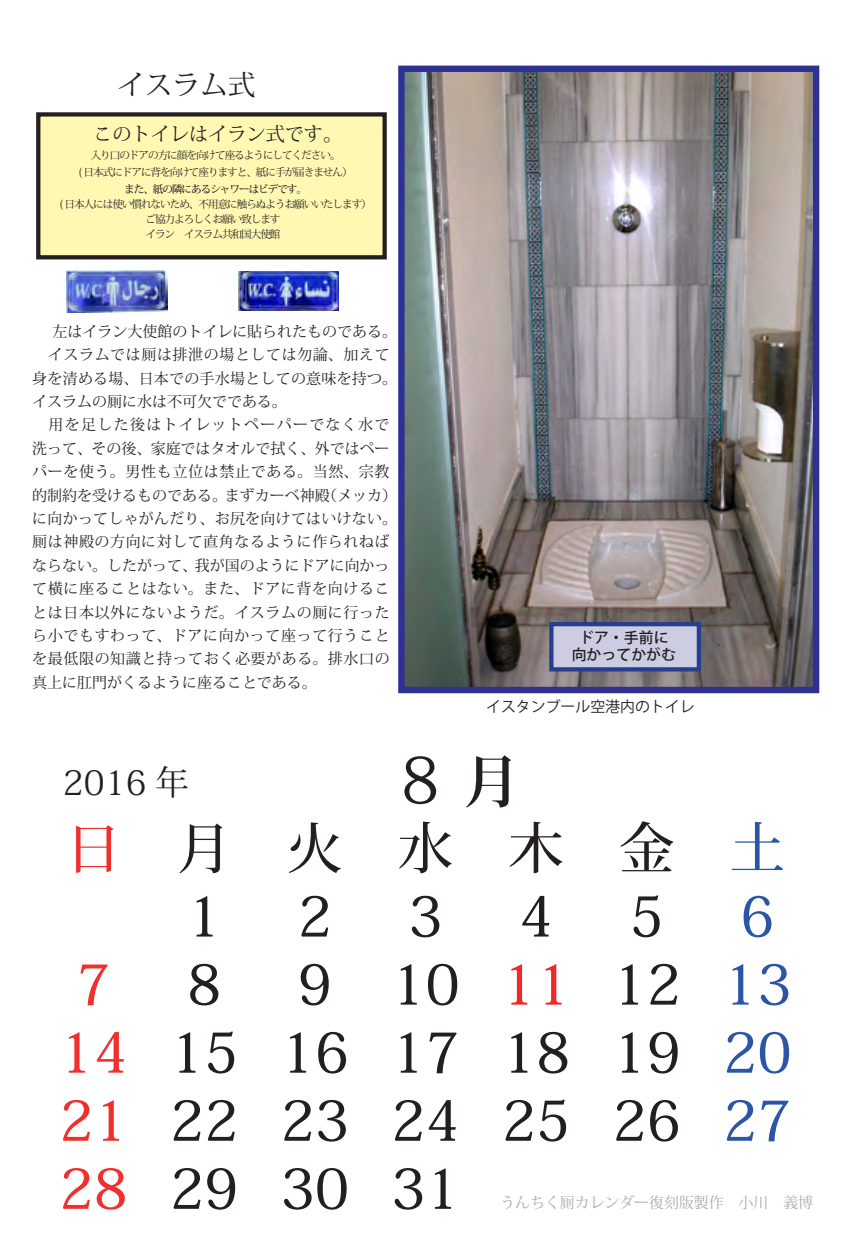
<style>
.page{position:relative;width:851px;height:1259px;background:#fff}
.page>*{position:absolute;margin:0;border:0;box-sizing:border-box;transform-origin:0 0}
.t1{font:63.9px "Koz Min Pro";color:#231f20}
.t2{font:700 57.3px "Koz Min Pro";color:#231f20}
.t3{font:500 55.2px "Koz Min Pro";color:#231f20}
.t4{font:500 55.2px "Koz Min Pro";color:#ee302f}
.t5{font:500 55.2px "Koz Min Pro";color:#2a56a5}
.t6{font:500 55.2px "Koz Min Pro";color:#ee2928}
.t7{font:33.9px "Koz Min Pro";color:#231f20}
.t8{font:27.6px "Koz Min Pro";color:#231f20}
.t9{font:19.2px "Koz Min Pro";color:#231f20}
.t10{font:15px/23.4px "Koz Min Std";letter-spacing:.04em;color:#231f20}
.t11{font:15px/23.4px "Koz Min Std";letter-spacing:.015em;color:#231f20}
.t12{font:15px "Koz Min Pro";color:#a8a9ad}
.t13{font:15px "Koz Go Std";color:#231f20}
.t14{font:500 15px "Koz Go Std";color:#231f20}
.t15{font:10.5px "Koz Min Pro";letter-spacing:-.1em;color:#231f20}
.t16{font:500 10.5px "Koz Min Pro";letter-spacing:-.1em;color:#231f20}
</style>
<div class="page">
<img style="left:405px;top:73px;width:407px;height:613px">
<div style="left:398px;top:66px;width:421px;height:627px;border:6px solid #2e3092"></div>
<div style="left:38px;top:114px;width:346px;height:143px;background:#fff8b2"></div>
<div style="left:36px;top:112px;width:351px;height:147px;border:4px solid #231f20"></div>
<img style="left:238px;top:271px;width:101px;height:40px">
<img style="left:67px;top:270px;width:100px;height:42px">
<div style="left:549px;top:622px;width:152px;height:49px;background:#cccce2;border:4px solid #253f8e"></div>
<p class="t8" style="left:117px;top:65px;width:140px">イスラム式</p>
<p class="t9" style="left:93px;top:120px;width:250px">このトイレはイラン式です。</p>
<p class="t15" style="left:91px;top:148px;width:251px">入り口のドアの方に顔を向けて座るようにしてください。</p>
<p class="t15" style="left:79px;top:165px;width:275px">( 日本式にドアに背を向けて座りますと、紙に手が届きません）</p>
<p class="t16" style="left:124px;top:182px;width:184px">また、紙の隣にあるシャワーはビデです。</p>
<p class="t15" style="left:59px;top:197px;width:314px">( 日本人には使い慣れないため、不用意に触らぬようお願いいたします）</p>
<p class="t15" style="left:145px;top:212px;width:136px">ご協力よろしくお願い致します</p>
<p class="t15" style="left:145px;top:226px;width:136px">イラン　イスラム共和国大使館</p>
<p class="t11" style="left:32px;top:320px;width:366px;text-indent:5px">　左はイラン大使館のトイレに貼られたものである。　イスラムでは厠は排泄の場としては勿論、加えて身を清める場、日本での手水場としての意味を持つ。イスラムの厠に水は不可欠でである。</p>
<p class="t10" style="left:32px;top:413px;width:366px">　用を足した後はトイレットペーパーでなく水で洗って、その後、家庭ではタオルで拭く、外ではペーパーを使う。男性も立位は禁止である。当然、宗教的制約を受けるものである。まずカーベ神殿（メッカ）に向かってしゃがんだり、お尻を向けてはいけない。厠は神殿の方向に対して直角なるように作られねばならない。したがって、我が国のようにドアに向かって横に座ることはない。また、ドアに背を向けることは日本以外にないようだ。イスラムの厠に行ったら小でもすわって、ドアに向かって座って行うことを最低限の知識と持っておく必要がある。排水口の真上に肛門がくるように座ることである。</p>
<p class="t14" style="left:579px;top:627px;width:91px">ドア・手前に</p>
<p class="t14" style="left:571px;top:644px;width:106px">向かってかがむ</p>
<p class="t13" style="left:486px;top:697px;width:210px">イスタンブール空港内のトイレ</p>
<p class="t7" style="left:63px;top:759px;width:128px">2016 年</p>
<p class="t1" style="left:400px;top:734px;width:41px">8</p>
<p class="t2" style="left:463px;top:739px;width:59px">月</p>
<p class="t4" style="left:66px;top:808px;width:57px">日</p>
<p class="t3" style="left:176px;top:808px;width:57px">月</p>
<p class="t3" style="left:287px;top:808px;width:57px">火</p>
<p class="t3" style="left:398px;top:808px;width:57px">水</p>
<p class="t3" style="left:508px;top:808px;width:57px">木</p>
<p class="t3" style="left:619px;top:808px;width:57px">金</p>
<p class="t5" style="left:729px;top:808px;width:57px">土</p>
<p class="t3" style="left:187px;top:876px;width:36px">1</p>
<p class="t3" style="left:298px;top:876px;width:36px">2</p>
<p class="t3" style="left:408px;top:876px;width:36px">3</p>
<p class="t3" style="left:519px;top:876px;width:36px">4</p>
<p class="t3" style="left:629px;top:876px;width:36px">5</p>
<p class="t5" style="left:740px;top:876px;width:36px">6</p>
<p class="t4" style="left:76px;top:945px;width:36px">7</p>
<p class="t3" style="left:187px;top:945px;width:36px">8</p>
<p class="t3" style="left:298px;top:945px;width:36px">9</p>
<p class="t3" style="left:391px;top:945px;width:70px">10</p>
<p class="t6" style="left:502px;top:945px;width:70px">11</p>
<p class="t3" style="left:612px;top:945px;width:70px">12</p>
<p class="t5" style="left:723px;top:945px;width:70px">13</p>
<p class="t4" style="left:59px;top:1013px;width:70px">14</p>
<p class="t3" style="left:170px;top:1013px;width:70px">15</p>
<p class="t3" style="left:280px;top:1013px;width:70px">16</p>
<p class="t3" style="left:391px;top:1013px;width:70px">17</p>
<p class="t3" style="left:502px;top:1013px;width:70px">18</p>
<p class="t3" style="left:612px;top:1013px;width:70px">19</p>
<p class="t5" style="left:723px;top:1013px;width:70px">20</p>
<p class="t4" style="left:59px;top:1081px;width:70px">21</p>
<p class="t3" style="left:170px;top:1081px;width:70px">22</p>
<p class="t3" style="left:280px;top:1081px;width:70px">23</p>
<p class="t3" style="left:391px;top:1081px;width:70px">24</p>
<p class="t3" style="left:502px;top:1081px;width:70px">25</p>
<p class="t3" style="left:612px;top:1081px;width:70px">26</p>
<p class="t5" style="left:723px;top:1081px;width:70px">27</p>
<p class="t4" style="left:59px;top:1149px;width:70px">28</p>
<p class="t3" style="left:170px;top:1149px;width:70px">29</p>
<p class="t3" style="left:280px;top:1149px;width:70px">30</p>
<p class="t3" style="left:391px;top:1149px;width:70px">31</p>
<p class="t12" style="left:500px;top:1192px;width:314px">うんちく厠カレンダー復刻版製作　小川　義博</p>
</div>
